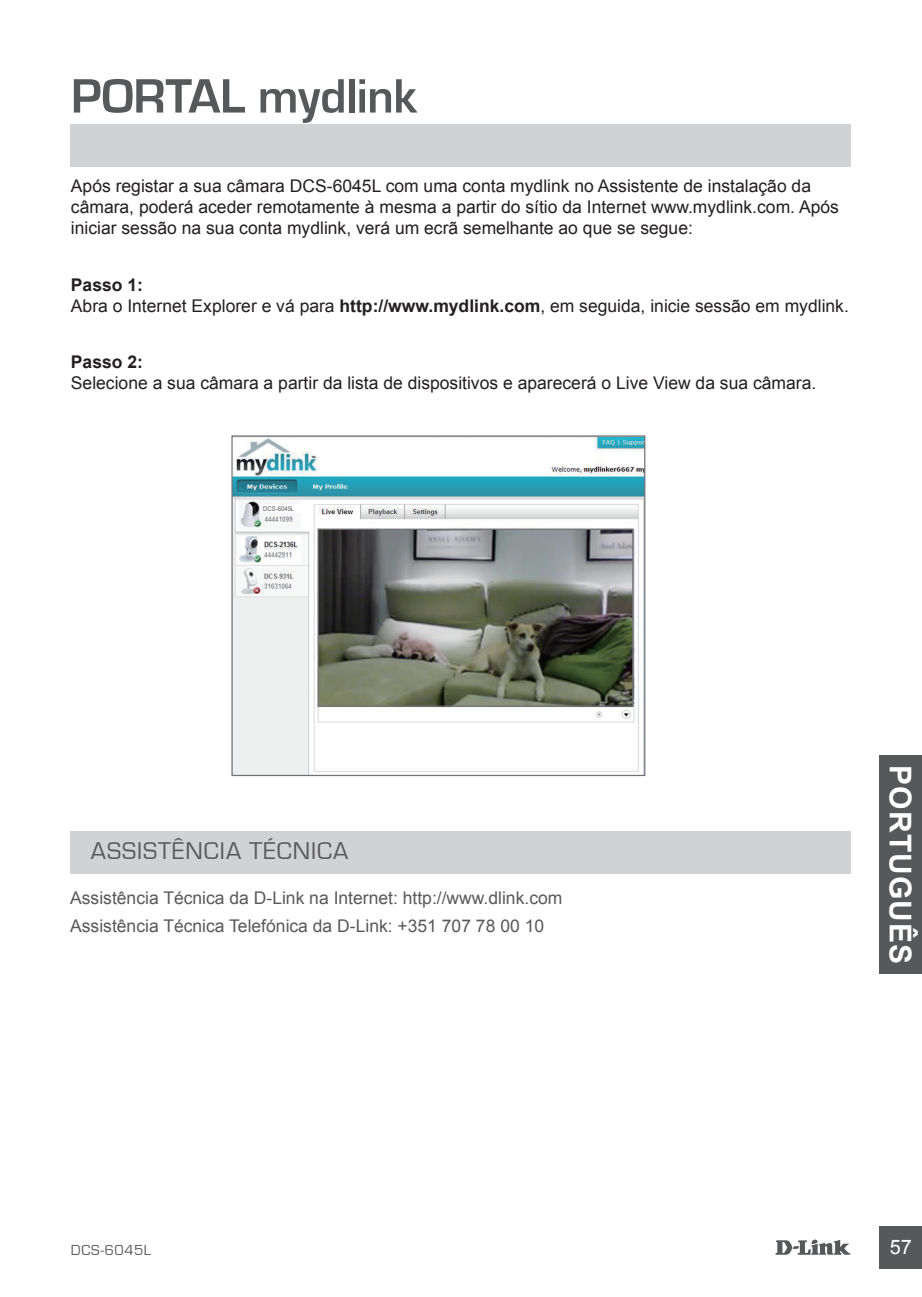
<style>
.page{position:relative;width:922px;height:1297px;background:#fff}
.page>*{position:absolute;margin:0;border:0;box-sizing:border-box;transform-origin:0 0}
.t1{font:700 50px "Eurostile";letter-spacing:-.01em;color:#57585a}
.t2{font:700 30px "Arial";letter-spacing:.035em;color:#fff}
.t3{font:25px "Eurostile";letter-spacing:.04em;color:#59595b}
.t4{font:20px "Arial";color:#fff}
.t5{font:17.5px/21px "Arial";color:#231f20}
.t6{font:17.5px/28px "Arial";color:#59595b}
.t7{font:700 17.5px "Arial";color:#231f20}
.t8{font:15px "Eurostile";letter-spacing:.045em;color:#57585a}
.t9{font:6.75px "Arial Narrow";color:#59595b;scale:1.09 1}
.s1{font-weight:700}
</style>
<div class="page">
<svg style="left:775px;top:1239px;width:75px;height:16px"></svg>
<div style="left:879px;top:1226px;width:42px;height:43px;background:#57585a"></div>
<div style="left:879px;top:755px;width:42px;height:219px;background:#57585a"></div>
<div style="left:71px;top:124px;width:779px;height:43px;background:#d1d2d4"></div>
<img style="left:233px;top:437px;width:410px;height:337px">
<div style="left:231px;top:435px;width:414px;height:341px;border:1px solid #727276"></div>
<img style="left:319px;top:531px;width:312px;height:174px">
<div style="left:317px;top:529px;width:316px;height:178px;border:1px solid #727276"></div>
<img style="left:238px;top:537px;width:62px;height:26px">
<img style="left:238px;top:501px;width:62px;height:28px">
<div style="left:263px;top:504px;width:37px;height:9px;background:#fff"></div>
<div style="left:70px;top:831px;width:780px;height:42px;background:#d1d2d4"></div>
<h1 class="t1" style="left:71px;top:69px;width:122px">PORTAL</h1>
<h1 class="t1" style="left:258px;top:69px;width:161px">MYDLINK</h1>
<p class="t5" style="left:71px;top:176px;width:769px">Após registar a sua câmara DCS-6045L com uma conta mydlink no Assistente de instalação da câmara, poderá aceder remotamente à mesma a partir do sítio da Internet www.mydlink.com. Após iniciar sessão na sua conta mydlink, verá um ecrã semelhante ao que se segue:</p>
<p class="t5" style="left:71px;top:274px;width:779px"><span class="s1">Passo 1:<br></span>Abra o Internet Explorer e vá para <span class="s1">http://www.mydlink.com</span>, em seguida, inicie sessão em mydlink.</p>
<p class="t7" style="left:71px;top:350px;width:73px">Passo 2:</p>
<p class="t5" style="left:71px;top:372px;width:746px">Selecione a sua câmara a partir da lista de dispositivos e aparecerá o Live View da sua câmara.</p>
<p class="t9" style="left:263px;top:504px;width:30px">DCS-6045L</p>
<h3 class="t3" style="left:91px;top:837px;width:259px">ASSISTÊNCIA TÉCNICA</h3>
<p class="t6" style="left:70px;top:884px;width:493px">Assistência Técnica da D-Link na Internet: http://www.dlink.com<br>Assistência Técnica Telefónica da D-Link: +351 707 78 00 10</p>
<h2 class="t2" style="left:920px;top:765px;width:200px;rotate:90deg">PORTUGUÊS</h2>
<p class="t8" style="left:71px;top:1241px;width:82px">DCS-6045L</p>
<p class="t4" style="left:889px;top:1234px;width:24px">57</p>
</div>
